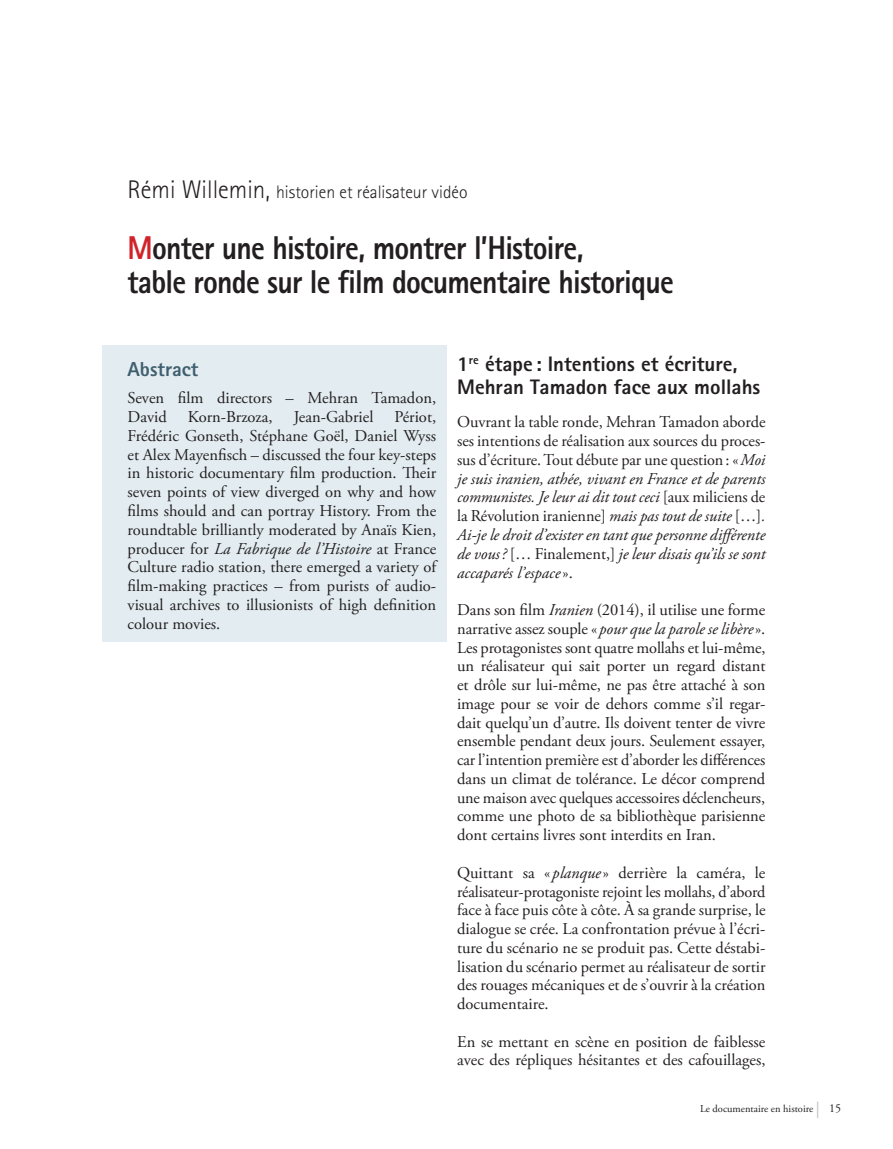
<style>
.page{position:relative;width:893px;height:1149px;background:#fff}
.page>*{position:absolute;margin:0;border:0;box-sizing:border-box;transform-origin:0 0}
.titre{font:800 33px/34.5px "Rotis Sans Serif Std";letter-spacing:-.025em;color:#231f20;scale:.9 1}
.titre_gauche_1{font:800 21px/22.5px "Rotis Sans Serif Std";color:#231f20}
.titre_gris_encadré_d{font:800 20.25px "Rotis Sans Serif Std";color:#3f5f6e}
.auteur{font:300 18px "Rotis Sans Serif Std";color:#231f20}
.texte_courant{font:16.5px/18.8px "Adobe Garamond Pro";letter-spacing:-.005em;color:#231f20;text-align:justify}
.texte_Abstract{font:16.5px/18.8px "Adobe Garamond Pro";color:#231f20}
.texte_courant-2{font:italic 16.5px/18.8px "Adobe Garamond Pro";color:#231f20;text-align:justify}
.t1{font:10.5px "Adobe Garamond Pro";color:#231f20}
.s1{font-size:25.5px}
.s2{color:#d1232a}
.s3{font-style:italic}
.s4{font-style:normal}
.s5{font-size:16.5px;color:#bcbdc0}
.s6{font-size:12px}
</style>
<div class="page">
<div style="left:102px;top:345px;width:344px;height:296px;background:#e2ecf1"></div>
<p class="auteur" style="left:128px;top:182px;width:341px"><span class="s1">Rémi Willemin,</span> historien et réalisateur vidéo</p>
<p class="titre" style="left:128px;top:229px;width:608px"><span class="s2">M</span>onter une histoire, montrer l’Histoire,<br>table ronde sur le film documentaire historique</p>
<p class="titre_gris_encadré_d" style="left:128px;top:356px;width:72px">Abstract</p>
<p class="texte_Abstract" style="left:128px;top:389px;width:310px">Seven film directors – Mehran Tamadon,<br>David</p>
<p class="texte_Abstract" style="left:188px;top:408px;width:86px">Korn-Brzoza,</p>
<p class="texte_Abstract" style="left:294px;top:408px;width:81px">Jean-Gabriel</p>
<p class="texte_Abstract" style="left:128px;top:408px;width:312px;text-align:justify;text-indent:267px">Périot, Frédéric Gonseth, Stéphane Goël, Daniel Wyss et Alex Mayenfisch – discussed the four key-steps in historic documentary film production. Their seven points of view diverged on why and how films should and can portray History. From the roundtable brilliantly moderated by Anaïs Kien, producer for <span class="s3">La Fabrique de l’Histoire</span> at France Culture radio station, there emerged a variety of film-making practices – from purists of audio&shy;visual archives to illusionists of high definition colour movies.</p>
<p class="titre_gauche_1" style="left:457px;top:352px;width:305px">1<sup>re</sup> étape : Intentions et écriture,<br>Mehran Tamadon face aux mollahs</p>
<p class="texte_courant-2" style="left:457px;top:413px;width:310px"><span class="s4">Ouvrant la table ronde, Mehran Tamadon aborde ses intentions de réalisation aux sources du proces&shy;sus d’écriture. Tout débute par une question: «</span>Moi je suis iranien, athée, vivant en France et de parents communistes. Je leur ai dit tout ceci <span class="s4">[aux miliciens de la Révolution iranienne]</span> mais pas tout de suite <span class="s4">[…]</span>.<br>Ai-je le droit d’exister en tant que personne différente de vous? <span class="s4">[… Finalement,]</span> je leur disais qu’ils se sont accaparés l’espace<span class="s4">».</span></p>
<p class="texte_courant" style="left:457px;top:601px;width:310px">Dans son film <span class="s3">Iranien</span> (2014), il utilise une forme narrative assez souple « <span class="s3">pour que la parole se libère</span>».<br>Les protagonistes sont quatre mollahs et lui-même, un réalisateur qui sait porter un regard distant et drôle sur lui-même, ne pas être attaché à son image pour se voir de dehors comme s’il regar&shy;dait quelqu’un d’autre. Ils doivent tenter de vivre ensemble pendant deux jours. Seulement essayer, car l’intention première est d’aborder les différences dans un climat de tolérance. Le décor comprend une maison avec quelques accessoires déclencheurs, comme une photo de sa bibliothèque parisienne dont certains livres sont interdits en Iran.</p>
<p class="texte_courant" style="left:457px;top:863px;width:310px">Quittant sa « <span class="s3">planque</span>» derrière la caméra, le réalisateur-protagoniste rejoint les mollahs, d’abord face à face puis côte à côte. À sa grande surprise, le dialogue se crée. La confrontation prévue à l’écri&shy;ture du scénario ne se produit pas. Cette déstabi&shy;lisation du scénario permet au réalisateur de sortir des rouages mécaniques et de s’ouvrir à la création documentaire.</p>
<p class="texte_courant" style="left:457px;top:1032px;width:310px">En se mettant en scène en position de faiblesse avec des répliques hésitantes et des cafouillages,</p>
<p class="t1" style="left:700px;top:1101px;width:143px">Le documentaire en histoire <span class="s5">|</span> <span class="s6">15</span></p>
</div>
